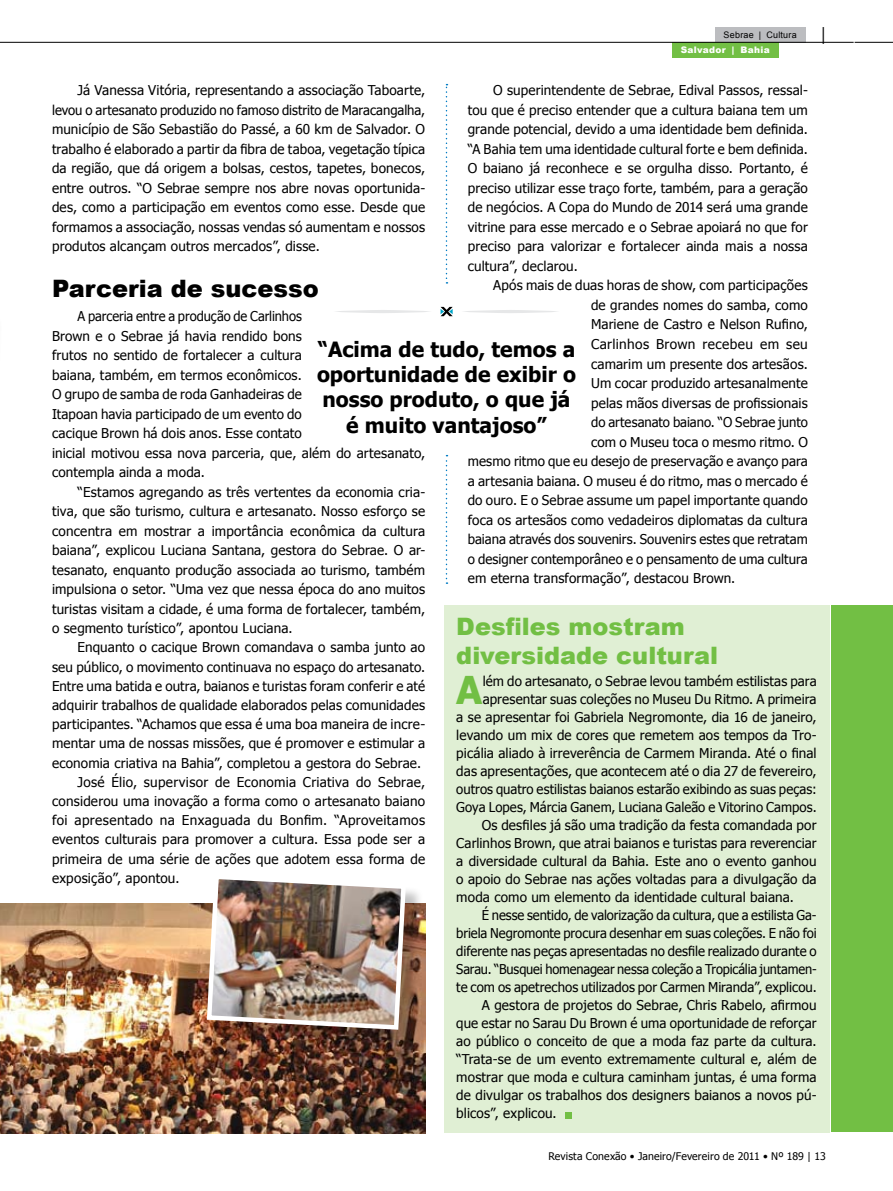
<style>
.page{position:relative;width:893px;height:1191px;background:#fff}
.page>*{position:absolute;margin:0;border:0;box-sizing:border-box;transform-origin:0 0}
.t1{font:700 38.25px "Tahoma";color:#72bf44}
.t2{font:900 24px/28.8px "Arial";color:#72bf44}
.t3{font:900 24px "Arial";color:#000}
.t4{font:700 21px/25.2px "Tahoma";color:#000;text-align:center}
.t5{font:18px "Arial Narrow";color:#000}
.t6{font:13.5px/19.5px "Tahoma";letter-spacing:.01em;color:#000;text-align:justify}
.t7{font:13.5px/19.5px "Tahoma";letter-spacing:.01em;color:#000;scale:.96 1}
.t8{font:13.5px "Tahoma";letter-spacing:.03em;color:#000}
.t9{font:13.5px "Tahoma";letter-spacing:-.01em;color:#000;scale:.95 1}
.t10{font:10.5px "Tahoma";letter-spacing:.01em;color:#000}
.t11{font:9px "Arial";letter-spacing:.025em;color:#000}
.t12{font:900 9px "Arial";letter-spacing:.035em;color:#fff}
</style>
<div class="page">
<img style="left:0;top:903px;width:425px;height:230px">
<div style="left:715px;top:27px;width:90px;height:15px;background:#bcbdc0"></div>
<div style="left:672px;top:42px;width:106px;height:15px;background:#72bf44"></div>
<hr style="left:0;top:42px;width:893px;height:1px;background:#000">
<div style="left:209px;top:876px;width:223px;height:178px;background:#000;opacity:.25"></div>
<img style="left:204px;top:876px;width:204px;height:156px">
<hr style="left:854px;top:0;width:1px;height:1191px;background:#fff">
<svg style="left:441px;top:307px;width:12px;height:9px"></svg>
<svg style="left:464px;top:310px;width:93px;height:3px"></svg>
<svg style="left:336px;top:310px;width:93px;height:3px"></svg>
<svg style="left:446px;top:84px;width:1px;height:199px"></svg>
<svg style="left:446px;top:455px;width:1px;height:129px"></svg>
<div style="left:444px;top:605px;width:385px;height:527px;background:#e0efd4"></div>
<div style="left:565px;top:1111px;width:7px;height:7px;background:#72bf44"></div>
<div style="left:832px;top:605px;width:61px;height:526px;background:#72bf44"></div>
<p class="t11" style="left:724px;top:29px;width:75px">Sebrae | Cultura</p>
<p class="t12" style="left:681px;top:43px;width:90px">Salvador | Bahia</p>
<h3 class="t5" style="left:821px;top:21px;width:5px">|</h3>
<p class="t6" style="left:52px;top:80px;width:375px;text-indent:26px">Já Vanessa Vitória, representando a associação Taboarte, levou o artesanato produzido no famoso distrito de Maracangalha, município de São Sebastião do Passé, a 60 km de Salvador. O trabalho é elaborado a partir da fibra de taboa, vegetação típica da região, que dá origem a bolsas, cestos, tapetes, bonecos, entre outros. “O Sebrae sempre nos abre novas oportunida&shy;des, como a participação em eventos como esse. Desde que formamos a associação, nossas vendas só aumentam e nossos produtos alcançam outros mercados”, disse.</p>
<h2 class="t3" style="left:52px;top:271px;width:268px">Parceria de sucesso</h2>
<p class="t7" style="left:52px;top:306px;width:390px;text-indent:26px">A parceria entre a produção de Carlinhos<br>Brown e o Sebrae já havia rendido bons<br>frutos no sentido de fortalecer a cultura<br>baiana, também, em termos econômicos.<br>O grupo de samba de roda Ganhadeiras de<br>Itapoan havia participado de um evento do<br>cacique Brown há dois anos. Esse contato<br>inicial motivou essa nova parceria, que, além do artesanato, contempla ainda a moda.</p>
<p class="t6" style="left:52px;top:481px;width:375px;text-indent:26px">“Estamos agregando as três vertentes da economia cria&shy;tiva, que são turismo, cultura e artesanato. Nosso esforço se concentra em mostrar a importância econômica da cultura baiana”, explicou Luciana Santana, gestora do Sebrae. O ar&shy;tesanato, enquanto produção associada ao turismo, também impulsiona o setor. “Uma vez que nessa época do ano muitos turistas visitam a cidade, é uma forma de fortalecer, também, o segmento turístico”, apontou Luciana.</p>
<p class="t6" style="left:78px;top:637px;width:349px">Enquanto o cacique Brown comandava o samba junto ao</p>
<p class="t6" style="left:52px;top:656px;width:375px">seu público, o movimento continuava no espaço do artesanato.</p>
<p class="t6" style="left:52px;top:675px;width:375px">Entre uma batida e outra, baianos e turistas foram conferir e até</p>
<p class="t6" style="left:52px;top:695px;width:375px">adquirir trabalhos de qualidade elaborados pelas comunidades</p>
<p class="t6" style="left:52px;top:714px;width:375px">participantes. “Achamos que essa é uma boa maneira de incre-</p>
<p class="t6" style="left:52px;top:733px;width:375px">mentar uma de nossas missões, que é promover e estimular a</p>
<p class="t6" style="left:52px;top:752px;width:371px">economia criativa na Bahia”, completou a gestora do Sebrae.</p>
<p class="t6" style="left:78px;top:771px;width:349px">José Élio, supervisor de Economia Criativa do Sebrae,</p>
<p class="t6" style="left:52px;top:791px;width:375px">considerou uma inovação a forma como o artesanato baiano</p>
<p class="t8" style="left:52px;top:811px;width:375px">foi apresentado na Enxaguada du Bonfim. “Aproveitamos</p>
<p class="t6" style="left:52px;top:829px;width:375px">eventos culturais para promover a cultura. Essa pode ser a</p>
<p class="t6" style="left:52px;top:848px;width:375px">primeira de uma série de ações que adotem essa forma de</p>
<p class="t6" style="left:52px;top:867px;width:129px">exposição”, apontou.</p>
<p class="t6" style="left:468px;top:80px;width:342px;text-indent:26px">O superintendente de Sebrae, Edival Passos, ressal&shy;tou que é preciso entender que a cultura baiana tem um grande potencial, devido a uma identidade bem definida. “A Bahia tem uma identidade cultural forte e bem definida.<br>O baiano já reconhece e se orgulha disso. Portanto, é preciso utilizar esse traço forte, também, para a geração de negócios. A Copa do Mundo de 2014 será uma grande vitrine para esse mercado e o Sebrae apoiará no que for preciso para valorizar e fortalecer ainda mais a nossa cultura”, declarou.</p>
<p class="t6" style="left:493px;top:275px;width:316px">Após mais de duas horas de show, com participações</p>
<p class="t6" style="left:591px;top:295px;width:218px">de grandes nomes do samba, como</p>
<p class="t6" style="left:591px;top:314px;width:218px">Mariene de Castro e Nelson Rufino,</p>
<p class="t8" style="left:591px;top:335px;width:218px">Carlinhos Brown recebeu em seu</p>
<p class="t6" style="left:591px;top:353px;width:218px">camarim um presente dos artesãos.</p>
<p class="t6" style="left:591px;top:373px;width:218px">Um cocar produzido artesanalmente</p>
<p class="t6" style="left:591px;top:392px;width:218px">pelas mãos diversas de profissionais</p>
<p class="t6" style="left:591px;top:412px;width:218px">do artesanato baiano. “O Sebrae junto</p>
<p class="t6" style="left:591px;top:431px;width:218px">com o Museu toca o mesmo ritmo. O</p>
<p class="t6" style="left:468px;top:451px;width:342px">mesmo ritmo que eu desejo de preservação e avanço para</p>
<p class="t6" style="left:468px;top:470px;width:342px">a artesania baiana. O museu é do ritmo, mas o mercado é</p>
<p class="t6" style="left:468px;top:490px;width:342px">do ouro. E o Sebrae assume um papel importante quando</p>
<p class="t6" style="left:468px;top:509px;width:342px">foca os artesãos como vedadeiros diplomatas da cultura</p>
<p class="t6" style="left:468px;top:529px;width:342px">baiana através dos souvenirs. Souvenirs estes que retratam</p>
<p class="t6" style="left:468px;top:548px;width:342px">o designer contemporâneo e o pensamento de uma cultura</p>
<p class="t6" style="left:468px;top:568px;width:269px">em eterna transformação”, destacou Brown.</p>
<h3 class="t4" style="left:317px;top:335px;width:260px">“Acima de tudo, temos a oportunidade de exibir o nosso produto, o que já é muito vantajoso”</h3>
<h2 class="t2" style="left:456px;top:611px;width:263px">Desfiles mostram diversidade cultural</h2>
<h1 class="t1" style="left:456px;top:663px;width:28px">A</h1>
<p class="t6" style="left:483px;top:671px;width:335px">lém do artesanato, o Sebrae levou também estilistas para</p>
<p class="t6" style="left:483px;top:689px;width:335px">apresentar suas coleções no Museu Du Ritmo. A primeira</p>
<p class="t6" style="left:456px;top:707px;width:362px">a se apresentar foi Gabriela Negromonte, dia 16 de janeiro,</p>
<p class="t6" style="left:456px;top:725px;width:362px">levando um mix de cores que remetem aos tempos da Tro-</p>
<p class="t6" style="left:456px;top:743px;width:362px">picália aliado à irreverência de Carmem Miranda. Até o final</p>
<p class="t6" style="left:456px;top:761px;width:362px">das apresentações, que acontecem até o dia 27 de fevereiro,</p>
<p class="t6" style="left:456px;top:779px;width:362px">outros quatro estilistas baianos estarão exibindo as suas peças:</p>
<p class="t6" style="left:456px;top:797px;width:362px">Goya Lopes, Márcia Ganem, Luciana Galeão e Vitorino Campos.</p>
<p class="t6" style="left:482px;top:815px;width:336px">Os desfiles já são uma tradição da festa comandada por</p>
<p class="t6" style="left:456px;top:833px;width:362px">Carlinhos Brown, que atrai baianos e turistas para reverenciar</p>
<p class="t6" style="left:456px;top:851px;width:362px">a diversidade cultural da Bahia. Este ano o evento ganhou</p>
<p class="t6" style="left:456px;top:869px;width:362px">o apoio do Sebrae nas ações voltadas para a divulgação da</p>
<p class="t6" style="left:456px;top:887px;width:339px">moda como um elemento da identidade cultural baiana.</p>
<p class="t7" style="left:482px;top:905px;width:350px">É nesse sentido, de valorização da cultura, que a estilista Ga-</p>
<p class="t6" style="left:456px;top:923px;width:362px">briela Negromonte procura desenhar em suas coleções. E não foi</p>
<p class="t6" style="left:456px;top:941px;width:362px">diferente nas peças apresentadas no desfile realizado durante o</p>
<p class="t9" style="left:456px;top:960px;width:381px">Sarau. “Busquei homenagear nessa coleção a Tropicália juntamen-</p>
<p class="t6" style="left:456px;top:977px;width:362px">te com os apetrechos utilizados por Carmen Miranda”, explicou.</p>
<p class="t6" style="left:482px;top:995px;width:336px">A gestora de projetos do Sebrae, Chris Rabelo, afirmou</p>
<p class="t6" style="left:456px;top:1013px;width:362px">que estar no Sarau Du Brown é uma oportunidade de reforçar</p>
<p class="t6" style="left:456px;top:1031px;width:362px">ao público o conceito de que a moda faz parte da cultura.</p>
<p class="t6" style="left:456px;top:1049px;width:362px">“Trata-se de um evento extremamente cultural e, além de</p>
<p class="t6" style="left:456px;top:1067px;width:362px">mostrar que moda e cultura caminham juntas, é uma forma</p>
<p class="t6" style="left:456px;top:1085px;width:362px">de divulgar os trabalhos dos designers baianos a novos pú-</p>
<p class="t6" style="left:456px;top:1103px;width:102px">blicos”, explicou.</p>
<p class="t10" style="left:548px;top:1148px;width:279px">Revista Conexão • Janeiro/Fevereiro de 2011 • Nº 189 | 13</p>
</div>
